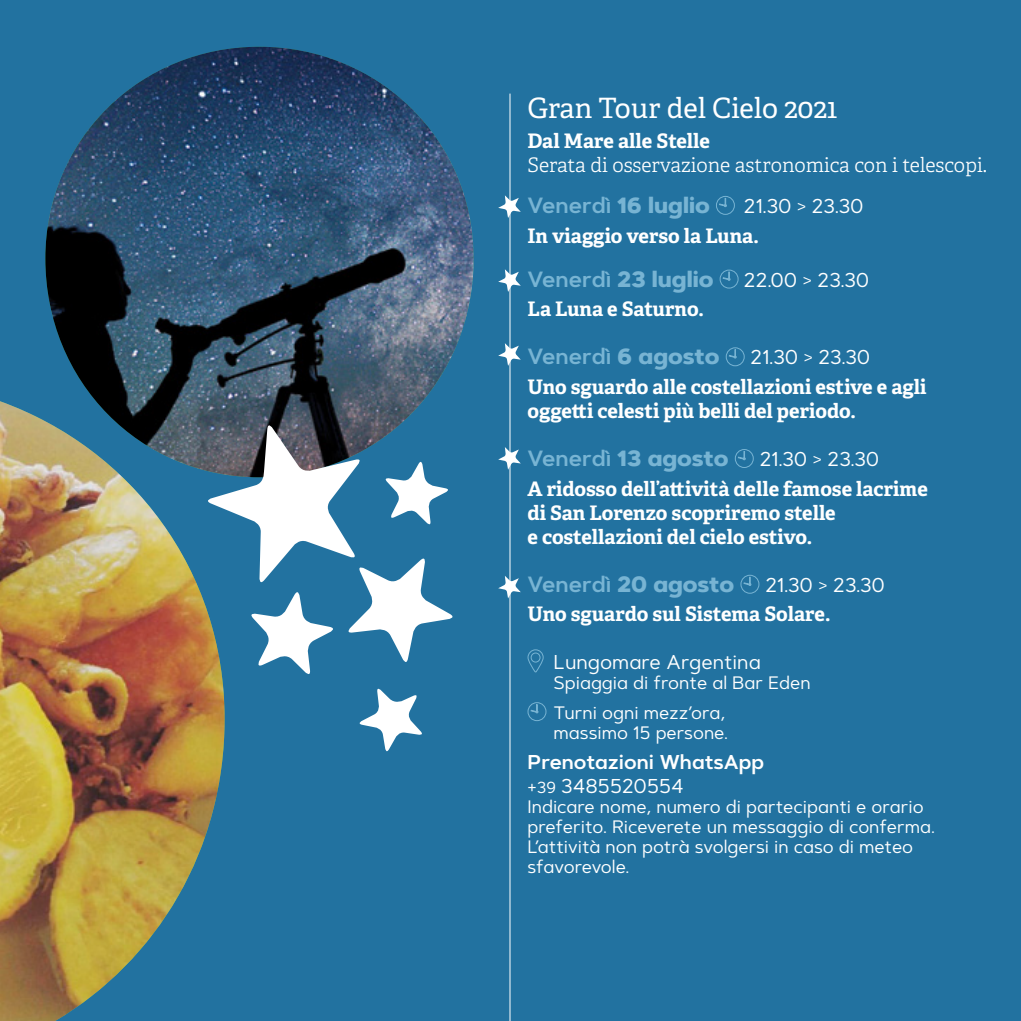
<style>
.page{position:relative;width:1021px;height:1021px;background:#fff}
.page>*{position:absolute;margin:0;border:0;box-sizing:border-box;transform-origin:0 0}
.t1{font:28px "Adelle";color:#fff}
.t2{font:800 22px "Artegra Sans Alt";color:#78b4d3}
.t3{font:600 22px "Artegra Sans Alt";color:#78b4d3}
.t4{font:700 20px/24px "Adelle";color:#fff}
.t5{font:20px "Artegra Sans Alt";letter-spacing:-.005em;color:#fff}
.t6{font:300 20px "Adelle";color:#fff}
.t7{font:600 20px/24px "Artegra Sans Alt";color:#fff}
.t8{font:18px/20px "Artegra Sans Alt";color:#fff}
.s1{font-weight:600}
.s2{font-family:"Substance";font-weight:300}
.s3{font-weight:800}
.s4{font-weight:400;font-size:16px}
.s5{font-weight:400}
</style>
<div class="page">
<div style="left:0;top:0;width:1020px;height:1020px;background:#2272a0"></div>
<div style="left:716px;top:196px;width:19px;height:19px;border:1px solid #78b4d3;border-radius:50%"></div>
<svg style="left:719px;top:198px;width:7px;height:9px"></svg>
<div style="left:719px;top:269px;width:19px;height:19px;border:1px solid #78b4d3;border-radius:50%"></div>
<svg style="left:722px;top:272px;width:8px;height:8px"></svg>
<div style="left:725px;top:347px;width:19px;height:19px;border:1px solid #78b4d3;border-radius:50%"></div>
<svg style="left:728px;top:349px;width:8px;height:9px"></svg>
<div style="left:734px;top:449px;width:19px;height:19px;border:1px solid #78b4d3;border-radius:50%"></div>
<svg style="left:737px;top:451px;width:8px;height:9px"></svg>
<div style="left:740px;top:574px;width:19px;height:19px;border:1px solid #78b4d3;border-radius:50%"></div>
<svg style="left:743px;top:577px;width:8px;height:8px"></svg>
<svg style="left:527px;top:649px;width:17px;height:24px"></svg>
<div style="left:527px;top:702px;width:19px;height:19px;border:1px solid #78b4d3;border-radius:50%"></div>
<svg style="left:530px;top:704px;width:8px;height:9px"></svg>
<hr style="left:509px;top:94px;width:1px;height:926px;background:#fff">
<img style="left:0;top:401px;width:225px;height:619px">
<img style="left:45px;top:47px;width:428px;height:430px;border-radius:213px">
<svg style="left:359px;top:688px;width:63px;height:64px"></svg>
<svg style="left:498px;top:195px;width:23px;height:23px"></svg>
<svg style="left:498px;top:343px;width:23px;height:23px"></svg>
<svg style="left:498px;top:269px;width:23px;height:23px"></svg>
<svg style="left:498px;top:447px;width:23px;height:23px"></svg>
<svg style="left:498px;top:575px;width:23px;height:23px"></svg>
<svg style="left:204px;top:421px;width:249px;height:256px"></svg>
<h1 class="t1" style="left:527px;top:91px;width:311px">Gran Tour del Cielo 2021</h1>
<p class="t4" style="left:527px;top:129px;width:184px">Dal Mare alle Stelle</p>
<p class="t6" style="left:527px;top:152px;width:461px">Serata di osservazione astronomica con i telescopi.</p>
<p class="t2" style="left:527px;top:188px;width:184px"><span class="s1">Venerdì</span> 16 luglio</p>
<p class="t5" style="left:743px;top:192px;width:121px">21.30 <span class="s2">&gt;</span> 23.30</p>
<p class="t4" style="left:527px;top:223px;width:233px">In viaggio verso la Luna.</p>
<p class="t2" style="left:527px;top:262px;width:187px"><span class="s1">Venerdì</span> 23 luglio</p>
<p class="t5" style="left:743px;top:266px;width:127px">22.00 <span class="s2">&gt;</span> 23.30</p>
<p class="t4" style="left:527px;top:297px;width:178px">La Luna e Saturno.</p>
<p class="t3" style="left:527px;top:340px;width:193px">Venerdì <span class="s3">6 agosto</span></p>
<p class="t5" style="left:750px;top:343px;width:121px">21.30 <span class="s2">&gt;</span> 23.30</p>
<p class="t4" style="left:527px;top:375px;width:400px">Uno sguardo alle costellazioni estive e agli oggetti celesti più belli del periodo.</p>
<p class="t2" style="left:527px;top:441px;width:203px"><span class="s1">Venerdì</span> 13 agosto</p>
<p class="t5" style="left:759px;top:445px;width:121px">21.30 <span class="s2">&gt;</span> 23.30</p>
<p class="t4" style="left:527px;top:476px;width:402px">A ridosso dell’attività delle famose lacrime di San Lorenzo scopriremo stelle<br>e costellazioni del cielo estivo.</p>
<p class="t2" style="left:527px;top:567px;width:208px"><span class="s1">Venerdì</span> 20 agosto</p>
<p class="t5" style="left:765px;top:571px;width:121px">21.30 <span class="s2">&gt;</span> 23.30</p>
<p class="t4" style="left:527px;top:602px;width:304px">Uno sguardo sul Sistema Solare.</p>
<p class="t5" style="left:553px;top:648px;width:209px">Lungomare Argentina</p>
<p class="t8" style="left:553px;top:668px;width:259px;line-height:29.6px">Spiaggia di fronte al Bar Eden<br>Turni ogni mezz’ora,</p>
<p class="t8" style="left:553px;top:722px;width:176px">massimo 15 persone.</p>
<p class="t7" style="left:527px;top:750px;width:238px">Prenotazioni WhatsApp <span class="s4">+39</span> <span class="s5">3485520554</span></p>
<p class="t8" style="left:527px;top:796px;width:409px">Indicare nome, numero di partecipanti e orario preferito. Riceverete un messaggio di conferma.<br>L’attività non potrà svolgersi in caso di meteo sfavorevole.</p>
</div>
